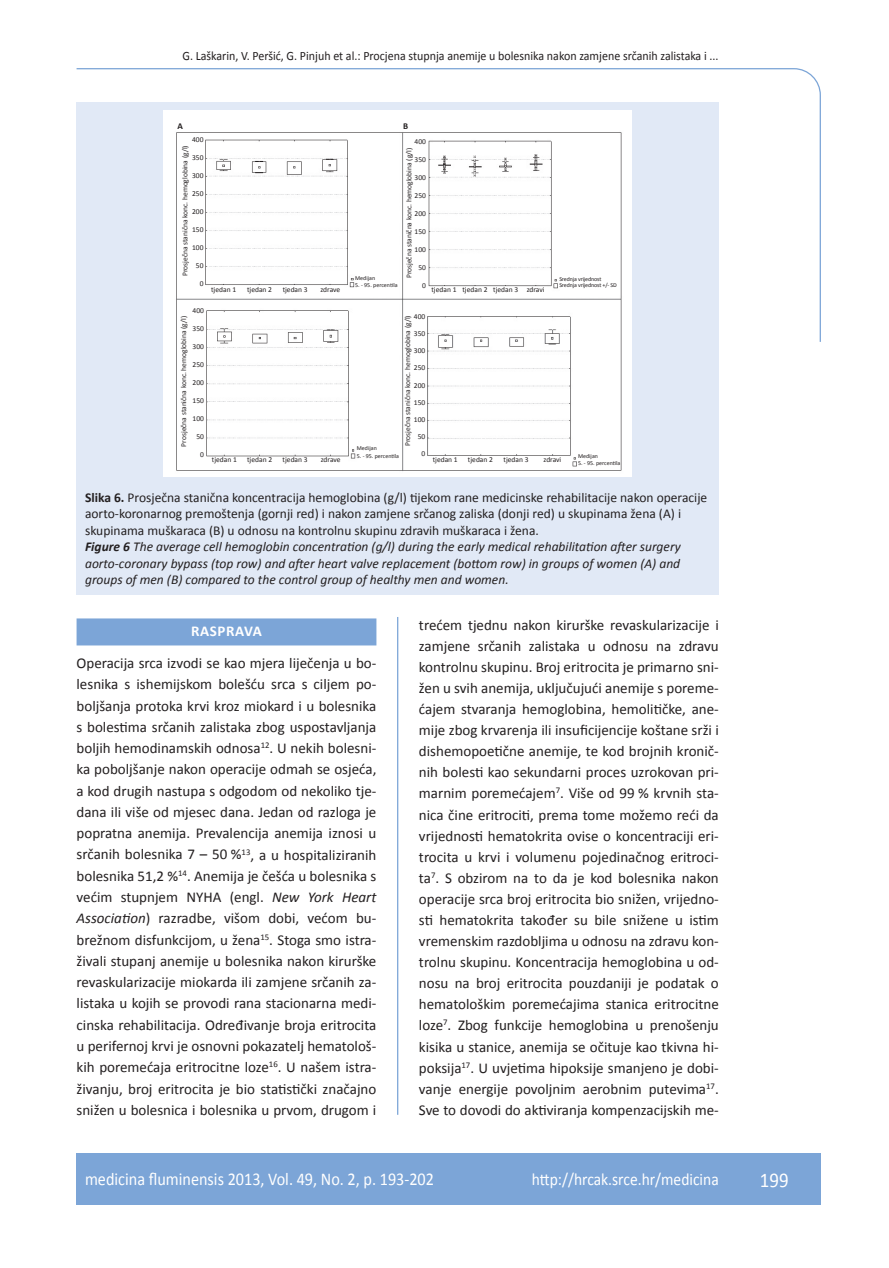
<style>
.page{position:relative;width:889px;height:1268px;background:#fff}
.page>*{position:absolute;margin:0;border:0;box-sizing:border-box;transform-origin:0 0}
.t1{font:21px "Calibri";color:#fff;scale:.9 1}
.t2{font:18px "Calibri";color:#fff;scale:.9 1}
.t3{font:17.25px "Calibri";color:#fff;scale:.9 1}
.t4{font:15px/21.1px "Calibri";color:#231f20;text-align:justify}
.t5{font:700 15px "Calibri";letter-spacing:.04em;color:#fff}
.t6{font:13.5px/16.5px "Calibri";color:#231f20}
.t7{font:12.75px "Calibri";color:#231f20;scale:.94 1}
.t8{font:700 9px "Calibri";color:#231f20}
.t9{font:7.5px "Calibri";color:#231f20}
.t10{font:6px/6px "Calibri";letter-spacing:-.01em;color:#231f20}
.s1{font-weight:700}
.s2{font-weight:700;font-style:italic}
.s3{font-style:italic}
</style>
<div class="page">
<svg style="left:76px;top:68px;width:745px;height:275px"></svg>
<hr style="left:397px;top:617px;width:1px;height:497px;background:#7ca5d7">
<div style="left:77px;top:1152px;width:744px;height:51px;background:#7ca5d7"></div>
<div style="left:77px;top:618px;width:299px;height:27px;background:#7ca5d7"></div>
<div style="left:77px;top:102px;width:642px;height:492px;background:#e1e9f6"></div>
<img style="left:164px;top:111px;width:467px;height:365px">
<p class="t7" style="left:182px;top:47px;width:572px">G. Laškarin, V. Peršić, G. Pinjuh et al.: Procjena stupnja anemije u bolesnika nakon zamjene srčanih zalistaka i ...</p>
<p class="t8" style="left:177px;top:120px;width:7px">A</p>
<p class="t8" style="left:403px;top:120px;width:7px">B</p>
<p class="t9" style="left:192px;top:135px;width:13px">400</p>
<p class="t9" style="left:192px;top:153px;width:13px">350</p>
<p class="t9" style="left:192px;top:171px;width:13px">300</p>
<p class="t9" style="left:192px;top:189px;width:13px">250</p>
<p class="t9" style="left:192px;top:207px;width:13px">200</p>
<p class="t9" style="left:192px;top:225px;width:13px">150</p>
<p class="t9" style="left:192px;top:243px;width:13px">100</p>
<p class="t9" style="left:196px;top:261px;width:9px">50</p>
<p class="t9" style="left:200px;top:279px;width:5px">0</p>
<p class="t9" style="left:415px;top:137px;width:13px">400</p>
<p class="t9" style="left:415px;top:155px;width:13px">350</p>
<p class="t9" style="left:415px;top:173px;width:13px">300</p>
<p class="t9" style="left:415px;top:190px;width:13px">250</p>
<p class="t9" style="left:415px;top:208px;width:13px">200</p>
<p class="t9" style="left:415px;top:226px;width:13px">150</p>
<p class="t9" style="left:415px;top:244px;width:13px">100</p>
<p class="t9" style="left:418px;top:262px;width:9px">50</p>
<p class="t9" style="left:422px;top:280px;width:5px">0</p>
<p class="t9" style="left:180px;top:276px;width:132px;rotate:-90deg">Prosječna stanična konc. hemoglobina (g/l)</p>
<p class="t9" style="left:404px;top:278px;width:132px;rotate:-90deg">Prosječna stanična konc. hemoglobina (g/l)</p>
<p class="t9" style="left:179px;top:446px;width:132px;rotate:-90deg">Prosječna stanična konc. hemoglobina (g/l)</p>
<p class="t9" style="left:403px;top:446px;width:132px;rotate:-90deg">Prosječna stanična konc. hemoglobina (g/l)</p>
<p class="t10" style="left:355px;top:275px;width:22px">Medijan</p>
<p class="t10" style="left:355px;top:282px;width:44px">5. - 95. percentila</p>
<p class="t10" style="left:559px;top:276px;width:59px">Srednja vrijednost<br>Srednja vrijednost +/- SD</p>
<p class="t9" style="left:211px;top:284px;width:27px">tjedan 1</p>
<p class="t9" style="left:247px;top:284px;width:27px">tjedan 2</p>
<p class="t9" style="left:283px;top:284px;width:27px">tjedan 3</p>
<p class="t9" style="left:320px;top:284px;width:21px">zdrave</p>
<p class="t9" style="left:431px;top:285px;width:114px">tjedan 1 tjedan 2 tjedan 3 zdravi</p>
<p class="t9" style="left:193px;top:306px;width:13px">400</p>
<p class="t9" style="left:193px;top:324px;width:13px">350</p>
<p class="t9" style="left:193px;top:342px;width:13px">300</p>
<p class="t9" style="left:193px;top:360px;width:13px">250</p>
<p class="t9" style="left:193px;top:378px;width:13px">200</p>
<p class="t9" style="left:193px;top:396px;width:13px">150</p>
<p class="t9" style="left:193px;top:414px;width:13px">100</p>
<p class="t9" style="left:196px;top:432px;width:9px">50</p>
<p class="t9" style="left:200px;top:450px;width:5px">0</p>
<p class="t9" style="left:414px;top:311px;width:13px">400</p>
<p class="t9" style="left:414px;top:328px;width:13px">350</p>
<p class="t9" style="left:414px;top:346px;width:13px">300</p>
<p class="t9" style="left:414px;top:363px;width:13px">250</p>
<p class="t9" style="left:414px;top:380px;width:13px">200</p>
<p class="t9" style="left:414px;top:397px;width:13px">150</p>
<p class="t9" style="left:414px;top:414px;width:13px">100</p>
<p class="t9" style="left:418px;top:432px;width:9px">50</p>
<p class="t9" style="left:421px;top:449px;width:5px">0</p>
<p class="t10" style="left:357px;top:445px;width:22px">Medijan</p>
<p class="t10" style="left:357px;top:452px;width:44px">5. - 95. percentila</p>
<p class="t10" style="left:578px;top:452px;width:22px">Medijan</p>
<p class="t10" style="left:578px;top:460px;width:44px">5. - 95. percentila</p>
<p class="t9" style="left:212px;top:455px;width:27px">tjedan 1</p>
<p class="t9" style="left:247px;top:455px;width:27px">tjedan 2</p>
<p class="t9" style="left:283px;top:455px;width:27px">tjedan 3</p>
<p class="t9" style="left:321px;top:455px;width:21px">zdrave</p>
<p class="t9" style="left:433px;top:454px;width:27px">tjedan 1</p>
<p class="t9" style="left:468px;top:454px;width:27px">tjedan 2</p>
<p class="t9" style="left:503px;top:454px;width:27px">tjedan 3</p>
<p class="t9" style="left:543px;top:454px;width:19px">zdravi</p>
<p class="t6" style="left:85px;top:488px;width:624px"><span class="s1">Slika 6.</span> Prosječna stanična koncentracija hemoglobina (g/l) tijekom rane medicinske rehabilitacije nakon operacije aorto-koronarnog premoštenja (gornji red) i nakon zamjene srčanog zaliska (donji red) u skupinama žena (A) i skupinama muškaraca (B) u odnosu na kontrolnu skupinu zdravih muškaraca i žena.<br><span class="s2">Figure 6</span> <span class="s3">The average cell hemoglobin concentration (g/l) during the early medical rehabilitation after surgery aorto-coronary bypass (top row) and after heart valve replacement (bottom row) in groups of women (A) and groups of men (B) compared to the control group of healthy men and women.</span></p>
<p class="t5" style="left:191px;top:621px;width:72px">RASPRAVA</p>
<p class="t4" style="left:77px;top:651px;width:301px">Operacija srca izvodi se kao mjera liječenja u bo&shy;lesnika s ishemijskom bolešću srca s ciljem po&shy;boljšanja protoka krvi kroz miokard i u bolesnika s bolestima srčanih zalistaka zbog uspostavljanja boljih hemodinamskih odnosa<sup>12</sup>. U nekih bolesni&shy;ka poboljšanje nakon operacije odmah se osjeća, a kod drugih nastupa s odgodom od nekoliko tje&shy;dana ili više od mjesec dana. Jedan od razloga je popratna anemija. Prevalencija anemija iznosi u srčanih bolesnika 7 – 50 %<sup>13</sup>, a u hospitaliziranih bolesnika 51,2 %<sup>14</sup>. Anemija je češća u bolesnika s većim stupnjem NYHA (engl. <span class="s3">New York Heart Association</span>) razradbe, višom dobi, većom bu&shy;brežnom disfunkcijom, u žena<sup>15</sup>. Stoga smo istra&shy;živali stupanj anemije u bolesnika nakon kirurške revaskularizacije miokarda ili zamjene srčanih za&shy;listaka u kojih se provodi rana stacionarna medi&shy;cinska rehabilitacija. Određivanje broja eritrocita u perifernoj krvi je osnovni pokazatelj hematološ&shy;kih poremećaja eritrocitne loze<sup>16</sup>. U našem istra&shy;živanju, broj eritrocita je bio statistički značajno snižen u bolesnica i bolesnika u prvom, drugom i</p>
<p class="t4" style="left:419px;top:613px;width:301px">trećem tjednu nakon kirurške revaskularizacije i zamjene srčanih zalistaka u odnosu na zdravu kontrolnu skupinu. Broj eritrocita je primarno sni&shy;žen u svih anemija, uključujući anemije s poreme&shy;ćajem stvaranja hemoglobina, hemolitičke, ane&shy;mije zbog krvarenja ili insuficijencije koštane srži i dishemopoetične anemije, te kod brojnih kronič&shy;nih bolesti kao sekundarni proces uzrokovan pri&shy;marnim poremećajem<sup>7</sup>. Više od 99 % krvnih sta&shy;nica čine eritrociti, prema tome možemo reći da vrijednosti hematokrita ovise o koncentraciji eri&shy;trocita u krvi i volumenu pojedinačnog eritroci&shy;ta<sup>7</sup>. S obzirom na to da je kod bolesnika nakon operacije srca broj eritrocita bio snižen, vrijedno&shy;sti hematokrita također su bile snižene u istim vremenskim razdobljima u odnosu na zdravu kon&shy;trolnu skupinu. Koncentracija hemoglobina u od&shy;nosu na broj eritrocita pouzdaniji je podatak o hematološkim poremećajima stanica eritrocitne loze<sup>7</sup>. Zbog funkcije hemoglobina u prenošenju kisika u stanice, anemija se očituje kao tkivna hi&shy;poksija<sup>17</sup>. U uvjetima hipoksije smanjeno je dobi&shy;vanje energije povoljnim aerobnim putevima<sup>17</sup>.<br>Sve to dovodi do aktiviranja kompenzacijskih me-</p>
<p class="t2" style="left:85px;top:1167px;width:389px">medicina fluminensis 2013, Vol. 49, No. 2, p. 193-202</p>
<p class="t3" style="left:532px;top:1168px;width:209px">http://hrcak.srce.hr/medicina</p>
<h1 class="t1" style="left:760px;top:1166px;width:33px">199</h1>
</div>
